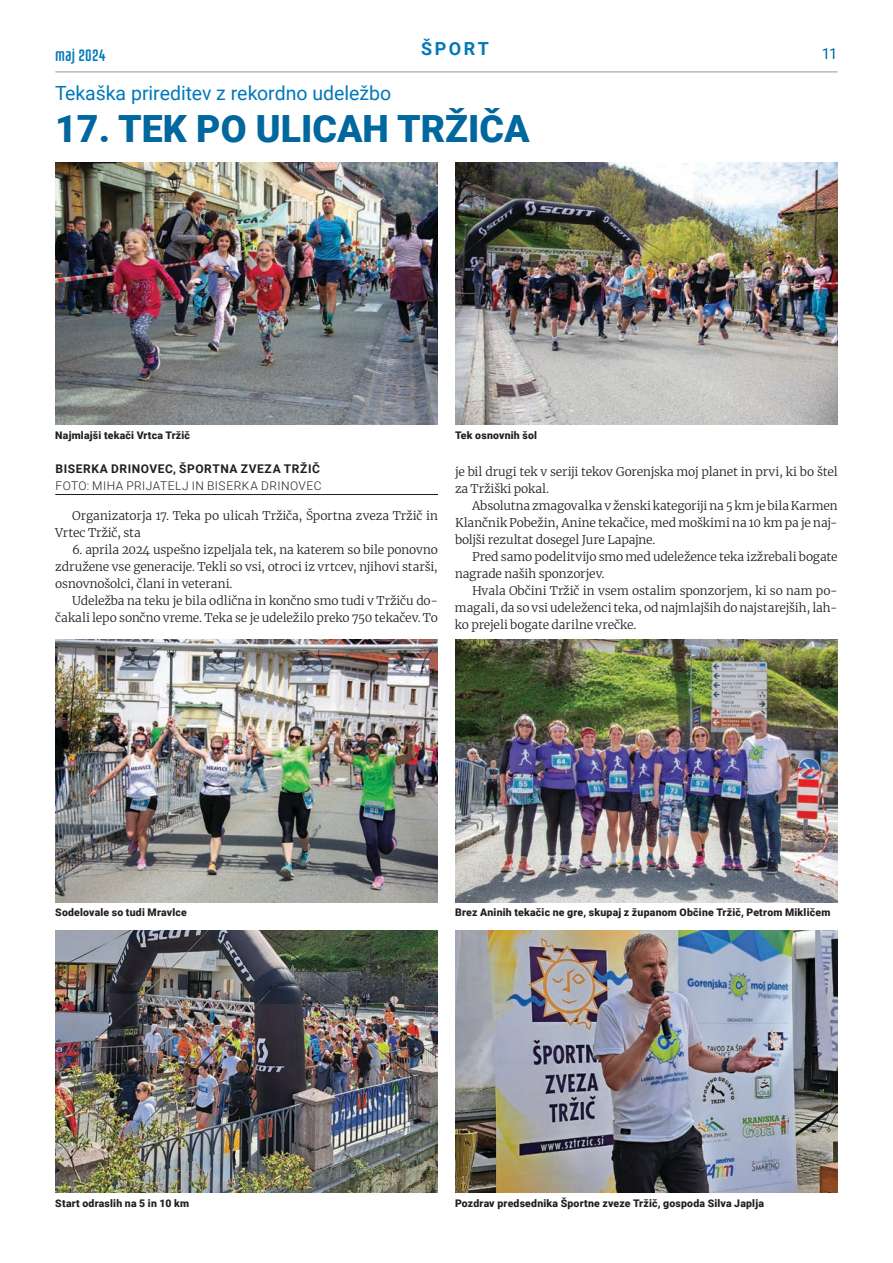
<style>
.page{position:relative;width:893px;height:1263px;background:#fff}
.page>*{position:absolute;margin:0;border:0;box-sizing:border-box;transform-origin:0 0}
.NADNASLOV{font:900 37.5px "Roboto";color:#00679f}
.NADNASLOV-2{font:19.5px "Roboto";color:#0078b9}
.NASLOV_STRANI__tema{font:700 18px "Roboto";letter-spacing:.14em;color:#0078b9}
.t1{font:16.5px "Fontatica 4 F";letter-spacing:.01em;color:#0079ba}
.t2{font:15px "Roboto";color:#00679f}
.Besedilo1{font:300 12px/17px "Merriweather";letter-spacing:-.01em;color:#231f20}
.AVTOR__s_crto{font:300 12px "Roboto";letter-spacing:.04em;color:#231f20}
.AVTOR__brez_crte{font:700 12px "Roboto";letter-spacing:.05em;color:#231f20}
.Foto_opis_pod_sliko{font:900 10.5px "Roboto";letter-spacing:.02em;color:#231f20}
</style>
<div class="page">
<hr style="left:56px;top:72px;width:781px;height:1px;background:#949698">
<hr style="left:55px;top:494px;width:383px;height:1px;background:#231f20">
<img style="left:55px;top:640px;width:383px;height:262px">
<img style="left:55px;top:930px;width:383px;height:263px">
<img style="left:455px;top:640px;width:383px;height:262px">
<img style="left:455px;top:930px;width:383px;height:263px">
<img style="left:55px;top:163px;width:383px;height:262px">
<img style="left:455px;top:163px;width:383px;height:262px">
<h3 class="t1" style="left:55px;top:47px;width:52px">maj 2024</h3>
<p class="NASLOV_STRANI__tema" style="left:421px;top:36px;width:69px">ŠPORT</p>
<p class="t2" style="left:822px;top:43px;width:17px">11</p>
<p class="NADNASLOV-2" style="left:55px;top:79px;width:338px">Tekaška prireditev z rekordno udeležbo</p>
<p class="NADNASLOV" style="left:55px;top:102px;width:476px">17. TEK PO ULICAH TRŽIČA</p>
<p class="Foto_opis_pod_sliko" style="left:55px;top:428px;width:136px">Najmlajši tekači Vrtca Tržič</p>
<p class="Foto_opis_pod_sliko" style="left:455px;top:428px;width:84px">Tek osnovnih šol</p>
<p class="AVTOR__brez_crte" style="left:55px;top:460px;width:266px">BISERKA DRINOVEC, ŠPORTNA ZVEZA TRŽIČ</p>
<p class="AVTOR__s_crto" style="left:55px;top:477px;width:268px">FOTO: MIHA PRIJATELJ IN BISERKA DRINOVEC</p>
<p class="Besedilo1" style="left:55px;top:506px;width:384px;text-indent:17px">Organizatorja 17. Teka po ulicah Tržiča, Športna zveza Tržič in<br>Vrtec Tržič, sta</p>
<p class="Besedilo1" style="left:55px;top:540px;width:384px;text-align:justify;text-indent:17px">6. aprila 2024 uspešno izpeljala tek, na katerem so bile ponovno združene vse generacije. Tekli so vsi, otroci iz vrtcev, njihovi starši, osnovnošolci, člani in veterani.</p>
<p class="Besedilo1" style="left:55px;top:591px;width:384px;text-align:right">Udeležba na teku je bila odlična in končno smo tudi v Tržiču do&shy;čakali lepo sončno vreme. Teka se je udeležilo preko 750 tekačev. To</p>
<p class="Besedilo1" style="left:455px;top:462px;width:384px">je bil drugi tek v seriji tekov Gorenjska moj planet in prvi, ki bo štel za Tržiški pokal.</p>
<p class="Besedilo1" style="left:455px;top:496px;width:384px;text-align:justify;text-indent:17px">Absolutna zmagovalka v ženski kategoriji na 5 km je bila Karmen Klančnik Pobežin, Anine tekačice, med moškimi na 10 km pa je naj&shy;boljši rezultat dosegel Jure Lapajne.</p>
<p class="Besedilo1" style="left:455px;top:547px;width:384px;text-indent:17px">Pred samo podelitvijo smo med udeležence teka izžrebali bogate nagrade naših sponzorjev.</p>
<p class="Besedilo1" style="left:455px;top:581px;width:384px;text-align:justify;text-indent:17px">Hvala Občini Tržič in vsem ostalim sponzorjem, ki so nam po&shy;magali, da so vsi udeleženci teka, od najmlajših do najstarejših, lah&shy;ko prejeli bogate darilne vrečke.</p>
<p class="Foto_opis_pod_sliko" style="left:55px;top:905px;width:133px">Sodelovale so tudi Mravlce</p>
<p class="Foto_opis_pod_sliko" style="left:455px;top:905px;width:377px">Brez Aninih tekačic ne gre, skupaj z županom Občine Tržič, Petrom Mikličem</p>
<p class="Foto_opis_pod_sliko" style="left:55px;top:1196px;width:135px">Start odraslih na 5 in 10 km</p>
<p class="Foto_opis_pod_sliko" style="left:455px;top:1195px;width:310px">Pozdrav predsednika Športne zveze Tržič, gospoda Silva Japlja</p>
</div>
